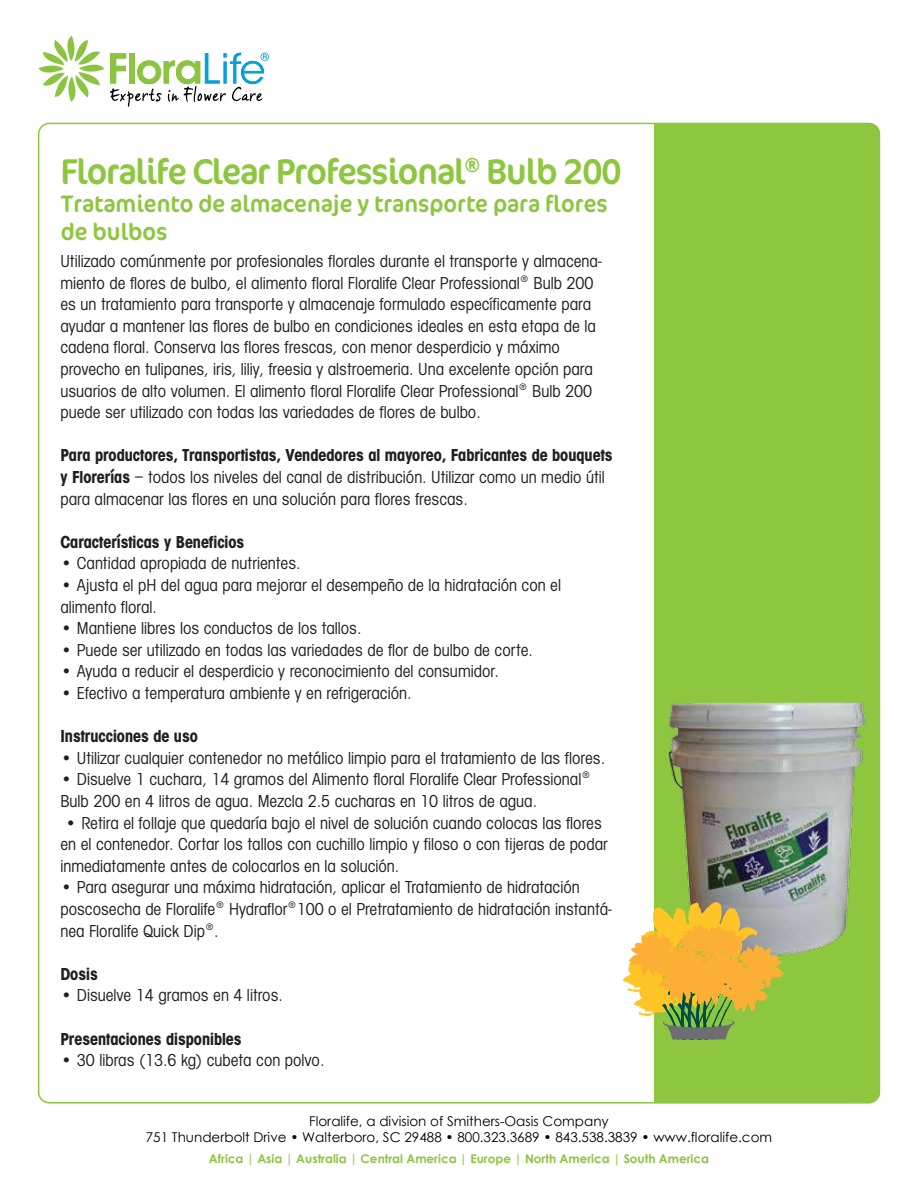
<style>
.page{position:relative;width:918px;height:1188px;background:#fff}
.page>*{position:absolute;margin:0;border:0;box-sizing:border-box;transform-origin:0 0}
.t1{font:36px "Cocon OT";letter-spacing:-.03em;color:#8dc63f;scale:.95 1}
.t2{font:24px/27.3px "Cocon OT";color:#8dc63f;scale:.95 1}
.t3{font:18px/21.6px "Avant Gard Goth EF Book Con";color:#231f20}
.t4{font:18px "Avant Gard Goth EF Bold Con";color:#231f20}
.t5{font:13.5px/16.2px "Century Gothic";color:#010101;text-align:center}
.t6{font:700 12px "Century Gothic";color:#8dc441}
.s1{font-family:"Avant Gard Goth EF Bold Con"}
</style>
<div class="page">
<div style="left:654px;top:123px;width:226px;height:978px;background:#8dc63f"></div>
<svg style="left:39px;top:36px;width:65px;height:66px"></svg>
<svg style="left:110px;top:53px;width:159px;height:54px"></svg>
<img style="left:654px;top:690px;width:227px;height:274px">
<svg style="left:623px;top:902px;width:162px;height:137px;background:#d0b95a"></svg>
<h1 class="t1" style="left:61px;top:150px;width:592px">Floralife Clear Professional<sup>®</sup> Bulb 200</h1>
<h2 class="t2" style="left:61px;top:191px;width:577px">Tratamiento de almacenaje y transporte para flores de bulbos</h2>
<p class="t3" style="left:60px;top:250px;width:543px">Utilizado comúnmente por profesionales florales durante el transporte y almacena&shy;miento de flores de bulbo, el alimento floral Floralife Clear Professional® Bulb 200 es un tratamiento para transporte y almacenaje formulado específicamente para ayudar a mantener las flores de bulbo en condiciones ideales en esta etapa de la cadena floral. Conserva las flores frescas, con menor desperdicio y máximo provecho en tulipanes, iris, liliy, freesia y alstroemeria. Una excelente opción para usuarios de alto volumen. El alimento floral Floralife Clear Professional® Bulb 200 puede ser utilizado con todas las variedades de flores de bulbo.</p>
<p class="t4" style="left:60px;top:445px;width:554px">Para productores, Transportistas, Vendedores al mayoreo, Fabricantes de bouquets</p>
<p class="t3" style="left:60px;top:466px;width:546px"><span class="s1">y Florerías</span> – todos los niveles del canal de distribución. Utilizar como un medio útil para almacenar las flores en una solución para flores frescas.</p>
<p class="t4" style="left:60px;top:531px;width:185px">Características y Beneficios</p>
<p class="t3" style="left:60px;top:553px;width:242px">• Cantidad apropiada de nutrientes.</p>
<p class="t3" style="left:60px;top:574px;width:502px">• Ajusta el pH del agua para mejorar el desempeño de la hidratación con el alimento floral.</p>
<p class="t3" style="left:60px;top:618px;width:303px">• Mantiene libres los conductos de los tallos.</p>
<p class="t3" style="left:60px;top:639px;width:474px">• Puede ser utilizado en todas las variedades de flor de bulbo de corte.</p>
<p class="t3" style="left:60px;top:661px;width:440px">• Ayuda a reducir el desperdicio y reconocimiento del consumidor.</p>
<p class="t3" style="left:60px;top:682px;width:353px">• Efectivo a temperatura ambiente y en refrigeración.</p>
<p class="t4" style="left:60px;top:725px;width:139px">Instrucciones de uso</p>
<p class="t3" style="left:60px;top:747px;width:546px">• Utilizar cualquier contenedor no metálico limpio para el tratamiento de las flores.</p>
<p class="t3" style="left:60px;top:769px;width:532px">• Disuelve 1 cuchara, 14 gramos del Alimento floral Floralife Clear Professional®<br>Bulb 200 en 4 litros de agua. Mezcla 2.5 cucharas en 10 litros de agua.</p>
<p class="t3" style="left:60px;top:812px;width:549px">• Retira el follaje que quedaría bajo el nivel de solución cuando colocas las flores en el contenedor. Cortar los tallos con cuchillo limpio y filoso o con tijeras de podar inmediatamente antes de colocarlos en la solución.</p>
<p class="t3" style="left:60px;top:877px;width:553px">• Para asegurar una máxima hidratación, aplicar el Tratamiento de hidratación poscosecha de Floralife® Hydraflor®100 o el Pretratamiento de hidratación instantá&shy;nea Floralife Quick Dip®.</p>
<p class="t4" style="left:60px;top:963px;width:39px">Dosis</p>
<p class="t3" style="left:60px;top:985px;width:224px">• Disuelve 14 gramos en 4 litros.</p>
<p class="t4" style="left:60px;top:1028px;width:183px">Presentaciones disponibles</p>
<p class="t3" style="left:60px;top:1050px;width:266px">• 30 libras (13.6 kg) cubeta con polvo.</p>
<p class="t5" style="left:146px;top:1112px;width:628px">Floralife, a division of Smithers-Oasis Company<br>751 Thunderbolt Drive • Walterboro, SC 29488 • 800.323.3689 • 843.538.3839 • www.floralife.com</p>
<p class="t6" style="left:209px;top:1149px;width:502px">Africa | Asia | Australia | Central America | Europe | North America | South America</p>
</div>
